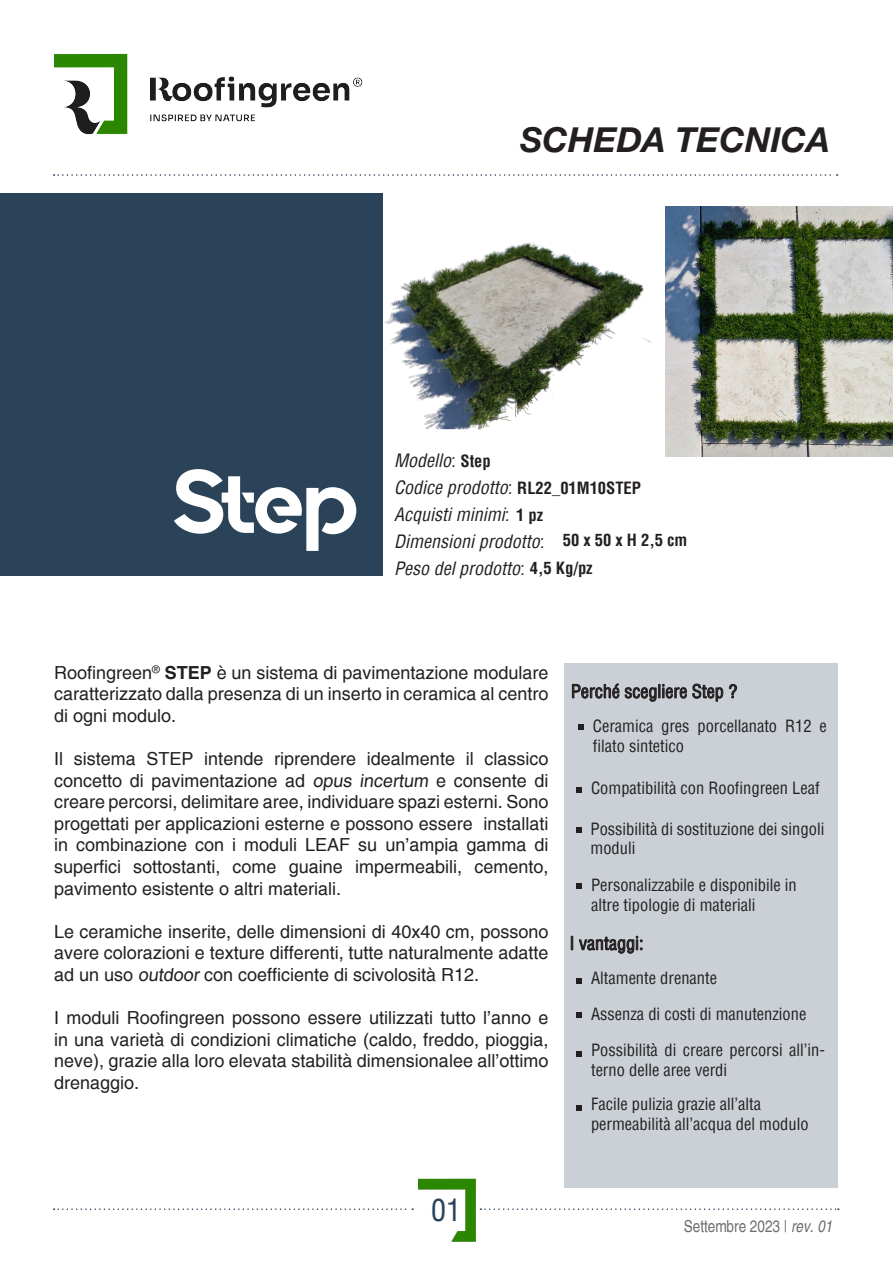
<style>
.page{position:relative;width:893px;height:1263px;background:#fff}
.page>*{position:absolute;margin:0;border:0;box-sizing:border-box;transform-origin:0 0}
.t1{font:90px "Quantify";color:#fff}
.t2{font:italic 700 34.5px "Helvetica Neue";color:#231f20}
.t3{font:condensed 30px "Helvetica";color:#2a4359}
.t4{font:18px/21.6px "Helvetica";color:#231f20;text-align:justify}
.t5{font:italic condensed 18px/27px "Helvetica";color:#231f20}
.t6{font:condensed 18px "Helvetica";color:#231f20}
.t7{font:condensed 16.5px/19.8px "Helvetica";color:#231f20}
.t8{font:condensed 16.5px "Helvetica";color:#6c6d70}
.t9{font:700 condensed 16.5px "Helvetica";color:#231f20}
.s1{font-weight:700;font-style:normal;font-size:16.5px}
.s2{font-weight:700}
.s3{font-style:italic}
</style>
<div class="page">
<svg style="left:472px;top:174px;width:366px;height:2px"></svg>
<svg style="left:54px;top:1208px;width:334px;height:2px"></svg>
<svg style="left:504px;top:1208px;width:335px;height:2px"></svg>
<div style="left:0;top:193px;width:383px;height:383px;background:#2a4359"></div>
<div style="left:564px;top:663px;width:273px;height:524px;background:#cad0d5"></div>
<img style="left:53px;top:53px;width:419px;height:123px">
<img style="left:391px;top:1178px;width:113px;height:64px">
<hr style="left:0;top:893px;width:1px;height:294px;background:#eaa057">
<svg style="left:571px;top:936px;width:71px;height:18px"></svg>
<svg style="left:572px;top:683px;width:165px;height:19px"></svg>
<svg style="left:578px;top:724px;width:6px;height:6px"></svg>
<svg style="left:576px;top:787px;width:6px;height:6px"></svg>
<svg style="left:576px;top:827px;width:6px;height:6px"></svg>
<svg style="left:576px;top:883px;width:6px;height:6px"></svg>
<svg style="left:576px;top:978px;width:6px;height:5px"></svg>
<svg style="left:576px;top:1012px;width:6px;height:6px"></svg>
<svg style="left:576px;top:1051px;width:6px;height:6px"></svg>
<svg style="left:576px;top:1105px;width:6px;height:6px"></svg>
<img style="left:384px;top:242px;width:267px;height:188px">
<img style="left:665px;top:207px;width:228px;height:250px">
<h2 class="t2" style="left:520px;top:119px;width:311px">SCHEDA TECNICA</h2>
<p class="t1" style="left:172px;top:451px;width:188px">Step</p>
<p class="t5" style="left:394px;top:446px;width:98px">Modello: <span class="s1">Step</span></p>
<p class="t5" style="left:394px;top:473px;width:248px">Codice prodotto: <span class="s1">RL22_01M10STEP</span></p>
<p class="t5" style="left:394px;top:500px;width:200px">Acquisti minimi: <span class="s1">1 pz<br></span>Dimensioni prodotto:<br>Peso del prodotto: <span class="s1">4,5 Kg/pz</span></p>
<p class="t9" style="left:563px;top:529px;width:126px">50 x 50 x H 2,5 cm</p>
<p class="t4" style="left:54px;top:662px;width:496px">Roofingreen<sup>®</sup> <span class="s2">STEP</span> è un sistema di pavimentazione modulare caratterizzato dalla presenza di un inserto in ceramica al centro di ogni modulo.</p>
<p class="t4" style="left:54px;top:748px;width:496px">Il sistema STEP intende riprendere idealmente il classico concetto di pavimentazione ad opus incertum e consente di creare percorsi, delimitare aree, individuare spazi esterni. Sono progettati per applicazioni esterne e possono essere installati in combinazione con i moduli LEAF su un’ampia gamma di superfici sottostanti, come guaine impermeabili, cemento, pavimento esistente o altri materiali.</p>
<p class="t4" style="left:54px;top:921px;width:496px">Le ceramiche inserite, delle dimensioni di 40x40 cm, possono avere colorazioni e texture differenti, tutte naturalmente adatte ad un uso outdoor con coefficiente di scivolosità R12.</p>
<p class="t4" style="left:54px;top:1007px;width:496px">I moduli Roofingreen possono essere utilizzati tutto l’anno e in una varietà di condizioni climatiche (caldo, freddo, pioggia, neve), grazie alla loro elevata stabilità dimensionalee all’ottimo drenaggio.</p>
<p class="t6" style="left:571px;top:680px;width:168px">Perché scegliere Step ?</p>
<p class="t7" style="left:593px;top:716px;width:235px">Ceramica gres porcellanato R12 e filato sintetico</p>
<p class="t7" style="left:591px;top:778px;width:230px">Compatibilità con Roofingreen Leaf</p>
<p class="t7" style="left:590px;top:818px;width:235px">Possibilità di sostituzione dei singoli moduli</p>
<p class="t7" style="left:591px;top:874px;width:207px">Personalizzabile e disponibile in</p>
<p class="t7" style="left:591px;top:894px;width:166px">altre tipologie di materiali</p>
<p class="t6" style="left:569px;top:931px;width:75px">I vantaggi:</p>
<p class="t7" style="left:591px;top:968px;width:128px">Altamente drenante</p>
<p class="t7" style="left:591px;top:1004px;width:217px">Assenza di costi di manutenzione</p>
<p class="t7" style="left:591px;top:1040px;width:235px">Possibilità di creare percorsi all’in&shy;terno delle aree verdi</p>
<p class="t7" style="left:591px;top:1094px;width:171px">Facile pulizia grazie all’alta</p>
<p class="t7" style="left:591px;top:1113px;width:219px">permeabilità all’acqua del modulo</p>
<h3 class="t3" style="left:431px;top:1191px;width:31px">01</h3>
<p class="t8" style="left:684px;top:1217px;width:150px">Settembre 2023 | <span class="s3">rev. 01</span></p>
</div>
